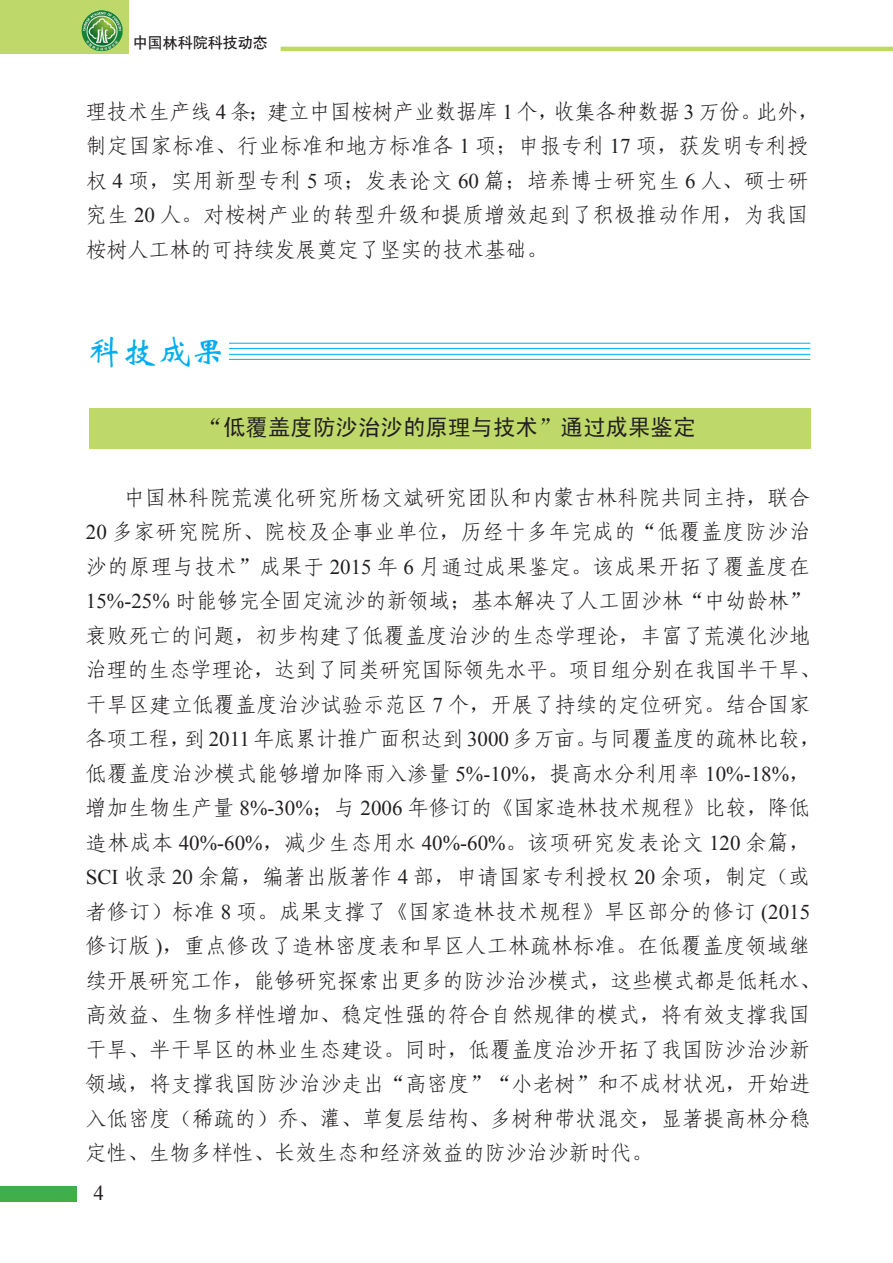
<style>
.page{position:relative;width:893px;height:1263px;background:#fff}
.page>*{position:absolute;margin:0;border:0;box-sizing:border-box;transform-origin:0 0}
.栏目{font:34.5px "ST Xinwei";color:#00aeef}
.标题{font:22.5px "Sim Hei";color:#231f20}
.正文{font:21px/34.5px "Fang Song GB2312";letter-spacing:.015em;color:#231f20}
.t1{font:21px "Times New Roman";color:#231f20}
.t2{font:15px "H Yb 1 gj";color:#231f20}
.s1{font-family:"Times New Roman"}
.s2{font-family:"Sim Sun"}
</style>
<div class="page">
<div style="left:0;top:0;width:128px;height:54px;background:#bed86a"></div>
<img style="left:82px;top:10px;width:41px;height:41px">
<hr style="left:281px;top:47px;width:612px;height:4px;background:#bed86a">
<div style="left:0;top:1186px;width:77px;height:16px;background:#40ae49"></div>
<div style="left:89px;top:408px;width:721px;height:41px;background:#bed86a"></div>
<hr style="left:229px;top:359px;width:581px;height:1px;background:#00aeef">
<hr style="left:229px;top:354px;width:581px;height:1px;background:#00aeef">
<hr style="left:229px;top:348px;width:581px;height:1px;background:#00aeef">
<hr style="left:229px;top:343px;width:581px;height:1px;background:#00aeef">
<p class="t2" style="left:133px;top:35px;width:136px">中国林科院科技动态</p>
<p class="正文" style="left:86px;top:94px;width:735px">理技术生产线 <span class="s1">4</span> 条<span class="s2">；</span>建立中国桉树产业数据库 <span class="s1">1</span> 个<span class="s2">，</span>收集各种数据 <span class="s1">3</span> 万份<span class="s2">。</span>此外<span class="s2">，</span>制定国家标准<span class="s2">、</span>行业标准和地方标准各 <span class="s1">1</span> 项<span class="s2">；</span>申报专利 <span class="s1">17</span> 项<span class="s2">，</span>获发明专利授权 <span class="s1">4</span> 项<span class="s2">，</span>实用新型专利 <span class="s1">5</span> 项<span class="s2">；</span>发表论文 <span class="s1">60</span> 篇<span class="s2">；</span>培养博士研究生 <span class="s1">6</span> 人<span class="s2">、</span>硕士研究生 <span class="s1">20</span> 人<span class="s2">。</span>对桉树产业的转型升级和提质增效起到了积极推动作用<span class="s2">，</span>为我国桉树人工林的可持续发展奠定了坚实的技术基础<span class="s2">。</span></p>
<p class="栏目" style="left:87px;top:334px;width:139px">科技成果</p>
<p class="标题" style="left:201px;top:416px;width:496px">“低覆盖度防沙治沙的原理与技术”通过成果鉴定</p>
<p class="正文" style="left:86px;top:480px;width:736px;text-indent:38px">中国林科院荒漠化研究所杨文斌研究团队和内蒙古林科院共同主持<span class="s2">，</span>联合<span class="s1">20</span> 多家研究院所<span class="s2">、</span>院校及企事业单位<span class="s2">，</span>历经十多年完成的<span class="s2">“</span>低覆盖度防沙治沙的原理与技术<span class="s2">”</span>成果于 <span class="s1">2015</span> 年 <span class="s1">6</span> 月通过成果鉴定<span class="s2">。</span>该成果开拓了覆盖度在<span class="s1">15%-25%</span> 时能够完全固定流沙的新领域<span class="s2">；</span>基本解决了人工固沙林<span class="s2">“</span>中幼龄林<span class="s2">”</span>衰败死亡的问题<span class="s2">，</span>初步构建了低覆盖度治沙的生态学理论<span class="s2">，</span>丰富了荒漠化沙地治理的生态学理论<span class="s2">，</span>达到了同类研究国际领先水平<span class="s2">。</span>项目组分别在我国半干旱<span class="s2">、</span>干旱区建立低覆盖度治沙试验示范区 <span class="s1">7</span> 个<span class="s2">，</span>开展了持续的定位研究<span class="s2">。</span>结合国家各项工程<span class="s2">，</span>到 <span class="s1">2011</span> 年底累计推广面积达到 <span class="s1">3000</span> 多万亩<span class="s2">。</span>与同覆盖度的疏林比较<span class="s2">，</span>低覆盖度治沙模式能够增加降雨入渗量 <span class="s1">5%-10%</span><span class="s2">，</span>提高水分利用率 <span class="s1">10%-18%</span><span class="s2">，</span>增加生物生产量 <span class="s1">8%-30%</span><span class="s2">；</span>与 <span class="s1">2006</span> 年修订的<span class="s2">《</span>国家造林技术规程<span class="s2">》</span>比较<span class="s2">，</span>降低造林成本 <span class="s1">40%-60%</span><span class="s2">，</span>减少生态用水 <span class="s1">40%-60%</span><span class="s2">。</span>该项研究发表论文 <span class="s1">120</span> 余篇<span class="s2">，</span><span class="s1">SCI</span> 收录 <span class="s1">20</span> 余篇<span class="s2">，</span>编著出版著作 <span class="s1">4</span> 部<span class="s2">，</span>申请国家专利授权 <span class="s1">20</span> 余项<span class="s2">，</span>制定<span class="s2">（</span>或者修订<span class="s2">）</span>标准 <span class="s1">8</span> 项<span class="s2">。</span>成果支撑了<span class="s2">《</span>国家造林技术规程<span class="s2">》</span>旱区部分的修订 <span class="s1">(2015</span>修订版 <span class="s1">)</span><span class="s2">，</span>重点修改了造林密度表和旱区人工林疏林标准<span class="s2">。</span>在低覆盖度领域继续开展研究工作<span class="s2">，</span>能够研究探索出更多的防沙治沙模式<span class="s2">，</span>这些模式都是低耗水<span class="s2">、</span>高效益<span class="s2">、</span>生物多样性增加<span class="s2">、</span>稳定性强的符合自然规律的模式<span class="s2">，</span>将有效支撑我国干旱<span class="s2">、</span>半干旱区的林业生态建设<span class="s2">。</span>同时<span class="s2">，</span>低覆盖度治沙开拓了我国防沙治沙新领域<span class="s2">，</span>将支撑我国防沙治沙走出<span class="s2">“</span>高密度<span class="s2">”“</span>小老树<span class="s2">”</span>和不成材状况<span class="s2">，</span>开始进入低密度<span class="s2">（</span>稀疏的<span class="s2">）</span>乔<span class="s2">、</span>灌<span class="s2">、</span>草复层结构<span class="s2">、</span>多树种带状混交<span class="s2">，</span>显著提高林分稳定性<span class="s2">、</span>生物多样性<span class="s2">、</span>长效生态和经济效益的防沙治沙新时代<span class="s2">。</span></p>
<p class="t1" style="left:94px;top:1178px;width:12px">4</p>
</div>
